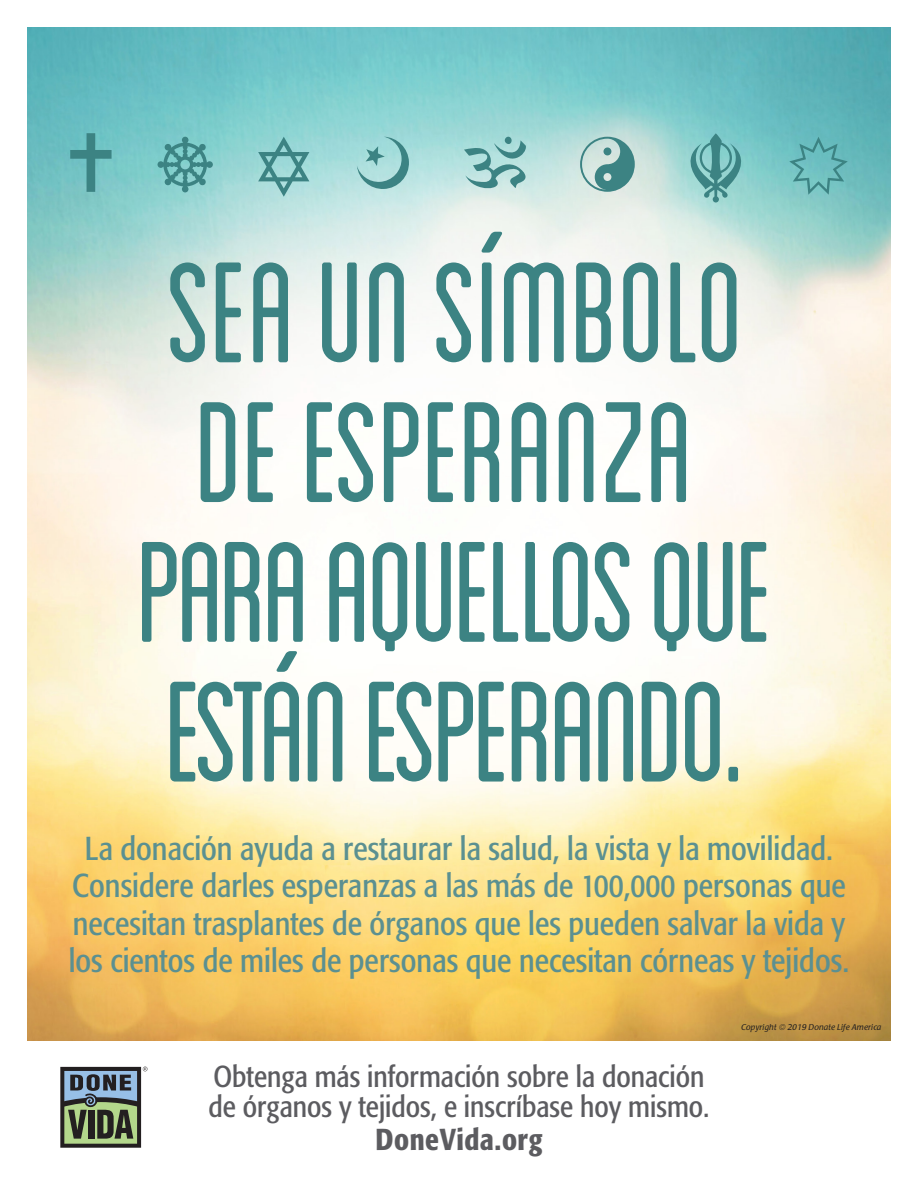
<style>
.page{position:relative;width:918px;height:1188px;background:#fff}
.page>*{position:absolute;margin:0;border:0;box-sizing:border-box;transform-origin:0 0}
.t1{font:condensed 32.85px "Formata";color:#5b9091}
.t2{font:condensed 30px "Formata";color:#5c5c60}
.t3{font:500 condensed 30px "Formata";letter-spacing:.02em;color:#5c5c60}
.t4{font:8.7px "Laudatio Itl";color:#231f20}
</style>
<div class="page">
<img style="left:27px;top:27px;width:864px;height:1014px">
<svg style="left:580px;top:137px;width:55px;height:55px;background:#8fb9b6"></svg>
<svg style="left:70px;top:133px;width:42px;height:59px;background:#62afaf"></svg>
<svg style="left:789px;top:137px;width:59px;height:58px;background:#67b6b7"></svg>
<svg style="left:158px;top:137px;width:55px;height:55px;background:#68b1b0"></svg>
<svg style="left:464px;top:137px;width:63px;height:57px;background:#98c8c6"></svg>
<svg style="left:357px;top:137px;width:52px;height:52px;background:#8dc6c5"></svg>
<svg style="left:258px;top:137px;width:51px;height:60px;background:#81bebd"></svg>
<svg style="left:684px;top:133px;width:64px;height:70px;background:#78bbb9"></svg>
<svg style="left:170px;top:262px;width:35px;height:100px;background:#92bab6"></svg>
<svg style="left:216px;top:262px;width:25px;height:100px;background:#89b4b1"></svg>
<svg style="left:253px;top:262px;width:35px;height:100px"></svg>
<svg style="left:322px;top:262px;width:35px;height:100px"></svg>
<svg style="left:369px;top:262px;width:35px;height:100px"></svg>
<svg style="left:436px;top:262px;width:35px;height:100px"></svg>
<svg style="left:481px;top:232px;width:83px;height:130px"></svg>
<svg style="left:576px;top:262px;width:35px;height:100px"></svg>
<svg style="left:623px;top:262px;width:35px;height:100px"></svg>
<svg style="left:670px;top:262px;width:25px;height:100px"></svg>
<svg style="left:702px;top:262px;width:34px;height:100px"></svg>
<svg style="left:201px;top:402px;width:34px;height:100px"></svg>
<svg style="left:248px;top:402px;width:25px;height:100px"></svg>
<svg style="left:307px;top:402px;width:25px;height:100px"></svg>
<svg style="left:338px;top:402px;width:35px;height:100px"></svg>
<svg style="left:384px;top:402px;width:34px;height:100px"></svg>
<svg style="left:428px;top:402px;width:25px;height:100px"></svg>
<svg style="left:465px;top:402px;width:34px;height:100px"></svg>
<svg style="left:512px;top:402px;width:34px;height:100px"></svg>
<svg style="left:559px;top:402px;width:34px;height:100px"></svg>
<svg style="left:606px;top:402px;width:34px;height:100px"></svg>
<svg style="left:651px;top:402px;width:35px;height:100px"></svg>
<svg style="left:142px;top:542px;width:75px;height:100px"></svg>
<svg style="left:225px;top:542px;width:34px;height:100px"></svg>
<svg style="left:268px;top:542px;width:35px;height:100px"></svg>
<svg style="left:329px;top:542px;width:35px;height:100px"></svg>
<svg style="left:373px;top:542px;width:34px;height:109px"></svg>
<svg style="left:416px;top:542px;width:35px;height:100px"></svg>
<svg style="left:459px;top:542px;width:26px;height:100px"></svg>
<svg style="left:493px;top:542px;width:25px;height:100px"></svg>
<svg style="left:525px;top:542px;width:63px;height:100px"></svg>
<svg style="left:595px;top:542px;width:34px;height:100px"></svg>
<svg style="left:654px;top:542px;width:35px;height:109px"></svg>
<svg style="left:698px;top:542px;width:34px;height:100px"></svg>
<svg style="left:741px;top:542px;width:25px;height:100px"></svg>
<svg style="left:170px;top:651px;width:129px;height:131px"></svg>
<svg style="left:308px;top:682px;width:34px;height:100px"></svg>
<svg style="left:369px;top:682px;width:62px;height:100px"></svg>
<svg style="left:438px;top:682px;width:35px;height:100px"></svg>
<svg style="left:479px;top:682px;width:25px;height:100px"></svg>
<svg style="left:512px;top:682px;width:34px;height:100px"></svg>
<svg style="left:555px;top:682px;width:35px;height:100px"></svg>
<svg style="left:598px;top:682px;width:35px;height:100px"></svg>
<svg style="left:642px;top:682px;width:34px;height:100px"></svg>
<svg style="left:685px;top:682px;width:35px;height:100px"></svg>
<div style="left:728px;top:767px;width:10px;height:15px;background:#3c8383;border-radius:2px"></div>
<svg style="left:60px;top:1067px;width:88px;height:81px;background:#6d7b72"></svg>
<p class="t1" style="left:85px;top:829px;width:750px">La donación ayuda a restaurar la salud, la vista y la movilidad.</p>
<p class="t1" style="left:72px;top:866px;width:775px">Considere darles esperanzas a las más de 100,000 personas que</p>
<p class="t1" style="left:73px;top:904px;width:774px">necesitan trasplantes de órganos que les pueden salvar la vida y</p>
<p class="t1" style="left:69px;top:941px;width:782px">los cientos de miles de personas que necesitan córneas y tejidos.</p>
<p class="t2" style="left:213px;top:1059px;width:493px">Obtenga más información sobre la donación</p>
<p class="t2" style="left:209px;top:1089px;width:503px">de órganos y tejidos, e inscríbase hoy mismo.</p>
<p class="t3" style="left:375px;top:1122px;width:169px">DoneVida.org</p>
<p class="t4" style="left:741px;top:1021px;width:142px">Copyright © 2019 Donate Life America</p>
</div>
